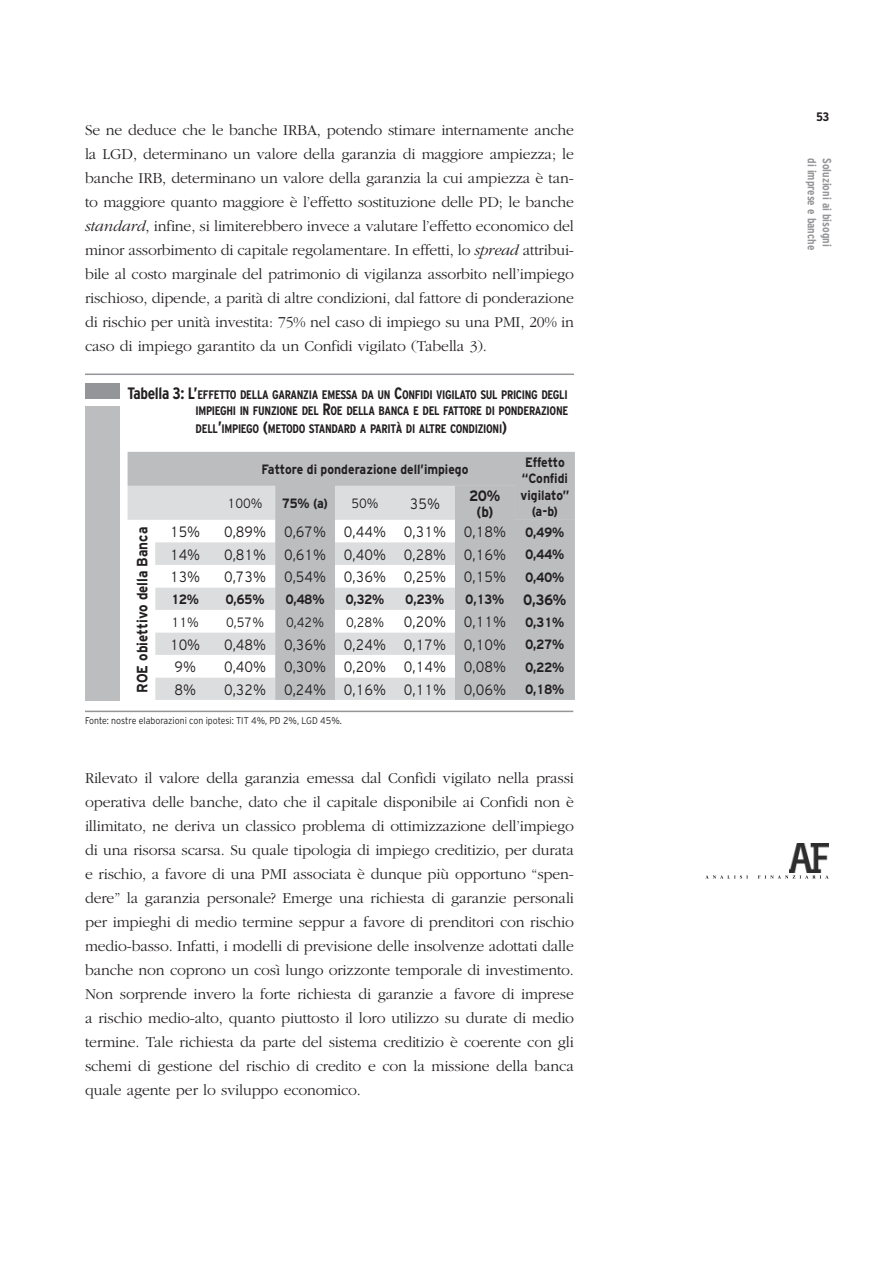
<style>
.page{position:relative;width:893px;height:1263px;background:#fff}
.page>*{position:absolute;margin:0;border:0;box-sizing:border-box;transform-origin:0 0}
.t1{font:300 15.75px/24px "Garamond";letter-spacing:-.01em;color:#231f20;text-align:justify}
.t2{font:300 15px "AWD";color:#231f20;scale:.9 1}
.t3{font:700 15px/16.5px "AWD";color:#231f20;text-align:center;scale:.9 1}
.t4{font:700 13.5px/16.5px "AWD";color:#231f20;text-align:center;scale:.9 1}
.t5{font:300 13.5px "AWD";color:#231f20;scale:.9 1}
.t6{font:700 12.3px/16.5px "AWD Cond";letter-spacing:-.025em;color:#231f20;text-align:right}
.t7{font:700 12.3px "AWD Cond";letter-spacing:-.025em;color:#231f20;scale:1.1 1}
.t8{font:700 12px "AWD Cond";color:#939598}
.t9{font:300 9.75px "AWD";color:#231f20;scale:.9 1}
.s1{font-style:italic}
.s2{font-size:16.5px}
</style>
<div class="page">
<svg style="left:705px;top:875px;width:124px;height:4px"></svg>
<img style="left:789px;top:843px;width:40px;height:29px">
<div style="left:128px;top:452px;width:447px;height:34px;background:#bbbdbf"></div>
<svg style="left:155px;top:486px;width:420px;height:214px"></svg>
<div style="left:85px;top:406px;width:34px;height:294px;background:#bbbdbf"></div>
<div style="left:85px;top:383px;width:34px;height:16px;background:#939598"></div>
<hr style="left:85px;top:373px;width:489px;height:2px;background:#939598">
<hr style="left:85px;top:711px;width:488px;height:1px;background:#939598">
<p class="t1" style="left:85px;top:118px;width:490px">Se ne deduce che le banche IRBA, potendo stimare internamente anche la LGD, determinano un valore della garanzia di maggiore ampiezza; le banche IRB, determinano un valore della garanzia la cui ampiezza è tan&shy;to maggiore quanto maggiore è l’effetto sostituzione delle PD; le banche <span class="s1">standard</span>, infine, si limiterebbero invece a valutare l’effetto economico del minor assorbimento di capitale regolamentare. In effetti, lo <span class="s1">spread</span> attribui&shy;bile al costo marginale del patrimonio di vigilanza assorbito nell’impiego rischioso, dipende, a parità di altre condizioni, dal fattore di ponderazione di rischio per unità investita: 75% nel caso di impiego su una PMI, 20% in caso di impiego garantito da un Confidi vigilato (Tabella 3).</p>
<p class="t6" style="left:128px;top:386px;width:442px"><span class="s2">Tabella 3: L’</span>EFFETTO DELLA GARANZIA EMESSA DA UN <span class="s2">C</span>ONFIDI VIGILATO SUL PRICING DEGLI<br>IMPIEGHI IN FUNZIONE DEL <span class="s2">R</span>OE DELLA BANCA E DEL FATTORE DI PONDERAZIONE</p>
<p class="t6" style="left:196px;top:420px;width:313px">DELL<span class="s2">’</span>IMPIEGO <span class="s2">(</span>METODO STANDARD A PARITÀ DI ALTRE CONDIZIONI<span class="s2">)</span></p>
<p class="t4" style="left:262px;top:461px;width:231px">Fattore di ponderazione dell’impiego</p>
<p class="t4" style="left:520px;top:453px;width:56px">Effetto “Confidi vigilato” (a-b)</p>
<p class="t5" style="left:228px;top:496px;width:40px">100%</p>
<p class="t4" style="left:282px;top:495px;width:53px">75% (a)</p>
<p class="t5" style="left:351px;top:496px;width:32px">50%</p>
<p class="t2" style="left:410px;top:495px;width:35px">35%</p>
<p class="t3" style="left:470px;top:487px;width:36px">20% (b)</p>
<p class="t3" style="left:134px;top:693px;width:186px;rotate:-90deg">ROE obiettivo della Banca</p>
<p class="t2" style="left:170px;top:523px;width:35px">15%</p>
<p class="t2" style="left:224px;top:523px;width:315px">0,89% 0,67% 0,44% 0,31% 0,18%</p>
<p class="t4" style="left:526px;top:523px;width:45px">0,49%</p>
<p class="t2" style="left:170px;top:546px;width:35px">14%</p>
<p class="t2" style="left:224px;top:546px;width:315px">0,81% 0,61% 0,40% 0,28% 0,16%</p>
<p class="t4" style="left:526px;top:546px;width:45px">0,44%</p>
<p class="t2" style="left:170px;top:568px;width:35px">13%</p>
<p class="t2" style="left:224px;top:568px;width:315px">0,73% 0,54% 0,36% 0,25% 0,15%</p>
<p class="t4" style="left:526px;top:568px;width:45px">0,40%</p>
<p class="t4" style="left:171px;top:591px;width:32px">12%</p>
<p class="t4" style="left:226px;top:591px;width:45px">0,65%</p>
<p class="t4" style="left:286px;top:591px;width:45px">0,48%</p>
<p class="t4" style="left:346px;top:591px;width:45px">0,32%</p>
<p class="t4" style="left:406px;top:591px;width:45px">0,23%</p>
<p class="t4" style="left:466px;top:591px;width:45px">0,13%</p>
<p class="t3" style="left:523px;top:591px;width:49px">0,36%</p>
<p class="t5" style="left:172px;top:614px;width:32px">11%</p>
<p class="t5" style="left:226px;top:614px;width:44px">0,57%</p>
<p class="t5" style="left:286px;top:614px;width:44px">0,42%</p>
<p class="t5" style="left:346px;top:614px;width:44px">0,28%</p>
<p class="t2" style="left:404px;top:613px;width:115px">0,20% 0,11%</p>
<p class="t4" style="left:526px;top:613px;width:45px">0,31%</p>
<p class="t2" style="left:170px;top:636px;width:35px">10%</p>
<p class="t2" style="left:224px;top:636px;width:315px">0,48% 0,36% 0,24% 0,17% 0,10%</p>
<p class="t4" style="left:526px;top:636px;width:45px">0,27%</p>
<p class="t2" style="left:174px;top:658px;width:26px">9%</p>
<p class="t2" style="left:224px;top:658px;width:315px">0,40% 0,30% 0,20% 0,14% 0,08%</p>
<p class="t4" style="left:526px;top:658px;width:45px">0,22%</p>
<p class="t2" style="left:174px;top:681px;width:26px">8%</p>
<p class="t2" style="left:224px;top:681px;width:315px">0,32% 0,24% 0,16% 0,11% 0,06%</p>
<p class="t4" style="left:526px;top:681px;width:45px">0,18%</p>
<p class="t9" style="left:85px;top:715px;width:287px">Fonte: nostre elaborazioni con ipotesi: TIT 4%, PD 2%, LGD 45%.</p>
<p class="t1" style="left:85px;top:766px;width:491px">Rilevato il valore della garanzia emessa dal Confidi vigilato nella prassi operativa delle banche, dato che il capitale disponibile ai Confidi non è illimitato, ne deriva un classico problema di ottimizzazione dell’impiego di una risorsa scarsa. Su quale tipologia di impiego creditizio, per durata e rischio, a favore di una PMI associata è dunque più opportuno “spen&shy;dere” la garanzia personale? Emerge una richiesta di garanzie personali per impieghi di medio termine seppur a favore di prenditori con rischio medio-basso. Infatti, i modelli di previsione delle insolvenze adottati dalle banche non coprono un così lungo orizzonte temporale di investimento.<br>Non sorprende invero la forte richiesta di garanzie a favore di imprese a rischio medio-alto, quanto piuttosto il loro utilizzo su durate di medio termine. Tale richiesta da parte del sistema creditizio è coerente con gli schemi di gestione del rischio di credito e con la missione della banca quale agente per lo sviluppo economico.</p>
<p class="t7" style="left:816px;top:110px;width:13px">53</p>
<p class="t8" style="left:819px;top:158px;width:94px;rotate:90deg">di imprese e banche</p>
<p class="t8" style="left:834px;top:158px;width:90px;rotate:90deg">Soluzioni ai bisogni</p>
</div>
